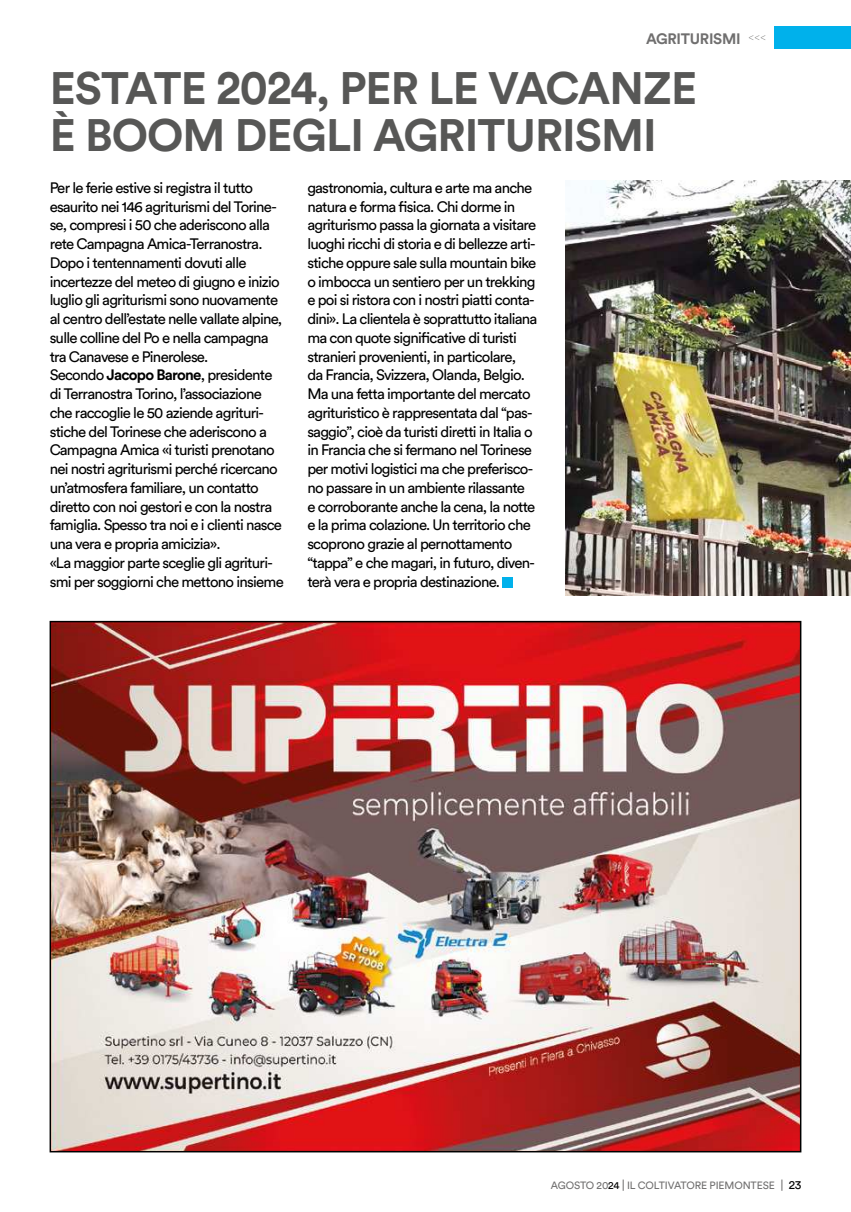
<style>
.page{position:relative;width:851px;height:1212px;background:#fff}
.page>*{position:absolute;margin:0;border:0;box-sizing:border-box;transform-origin:0 0}
.t1{font:700 45px/46.5px "Circular Std";letter-spacing:-.02em;color:#575756}
.t2{font:15px/18.8px "Circular Std";letter-spacing:-.05em;color:#000}
.t3{font:700 15px "Circular Std";letter-spacing:-.02em;color:#706f6f}
.t4{font:10.5px "Circular Std";letter-spacing:-.01em;color:#706f6f}
.s1{font-size:48.6px}
.s2{font-weight:700}
.s3{color:#000}
.s4{font-size:12px}
.s5{font-size:12px;color:#000}
</style>
<div class="page">
<div style="left:774px;top:26px;width:76px;height:23px;background:#00b1eb"></div>
<svg style="left:748px;top:35px;width:17px;height:5px"></svg>
<img style="left:53px;top:624px;width:745px;height:525px">
<div style="left:502px;top:577px;width:11px;height:11px;background:#00b1eb"></div>
<img style="left:565px;top:181px;width:285px;height:414px">
<p class="t3" style="left:646px;top:30px;width:96px">AGRITURISMI</p>
<h1 class="t1" style="left:50px;top:66px;width:649px">ESTATE <span class="s1">2024</span>, PER LE VACANZE<br>È BOOM DEGLI AGRITURISMI</h1>
<p class="t2" style="left:50px;top:178px;width:236px">Per le ferie estive si registra il tutto esaurito nei 146 agriturismi del Torine&shy;se, compresi i 50 che aderiscono alla rete Campagna Amica-Terranostra.<br>Dopo i tentennamenti dovuti alle incertezze del meteo di giugno e inizio luglio gli agriturismi sono nuovamente al centro dell’estate nelle vallate alpine, sulle colline del Po e nella campagna tra Canavese e Pinerolese.<br>Secondo <span class="s2">Jacopo Barone</span>, presidente di Terranostra Torino, l’associazione che raccoglie le 50 aziende agrituri&shy;stiche del Torinese che aderiscono a Campagna Amica «i turisti prenotano nei nostri agriturismi perché ricercano un’atmosfera familiare, un contatto diretto con noi gestori e con la nostra famiglia. Spesso tra noi e i clienti nasce una vera e propria amicizia».<br>«La maggior parte sceglie gli agrituri&shy;smi per soggiorni che mettono insieme</p>
<p class="t2" style="left:307px;top:178px;width:231px">gastronomia, cultura e arte ma anche natura e forma 昀椀sica. Chi dorme in agriturismo passa la giornata a visitare luoghi ricchi di storia e di bellezze arti&shy;stiche oppure sale sulla mountain bike o imbocca un sentiero per un trekking e poi si ristora con i nostri piatti conta&shy;dini». La clientela è soprattutto italiana ma con quote signi昀椀cative di turisti stranieri provenienti, in particolare,<br>da Francia, Svizzera, Olanda, Belgio.<br>Ma una fetta importante del mercato agrituristico è rappresentata dal “pas&shy;saggio”, cioè da turisti diretti in Italia o in Francia che si fermano nel Torinese per motivi logistici ma che preferisco&shy;no passare in un ambiente rilassante<br>e corroborante anche la cena, la notte e la prima colazione. Un territorio che scoprono grazie al pernottamento “tappa” e che magari, in futuro, diven&shy;terà vera e propria destinazione.</p>
<p class="t4" style="left:550px;top:1180px;width:252px">AGOSTO 20<span class="s3">24</span> <span class="s4">|</span> IL COLTIVATORE PIEMONTESE <span class="s4">|</span> <span class="s5">23</span></p>
</div>
